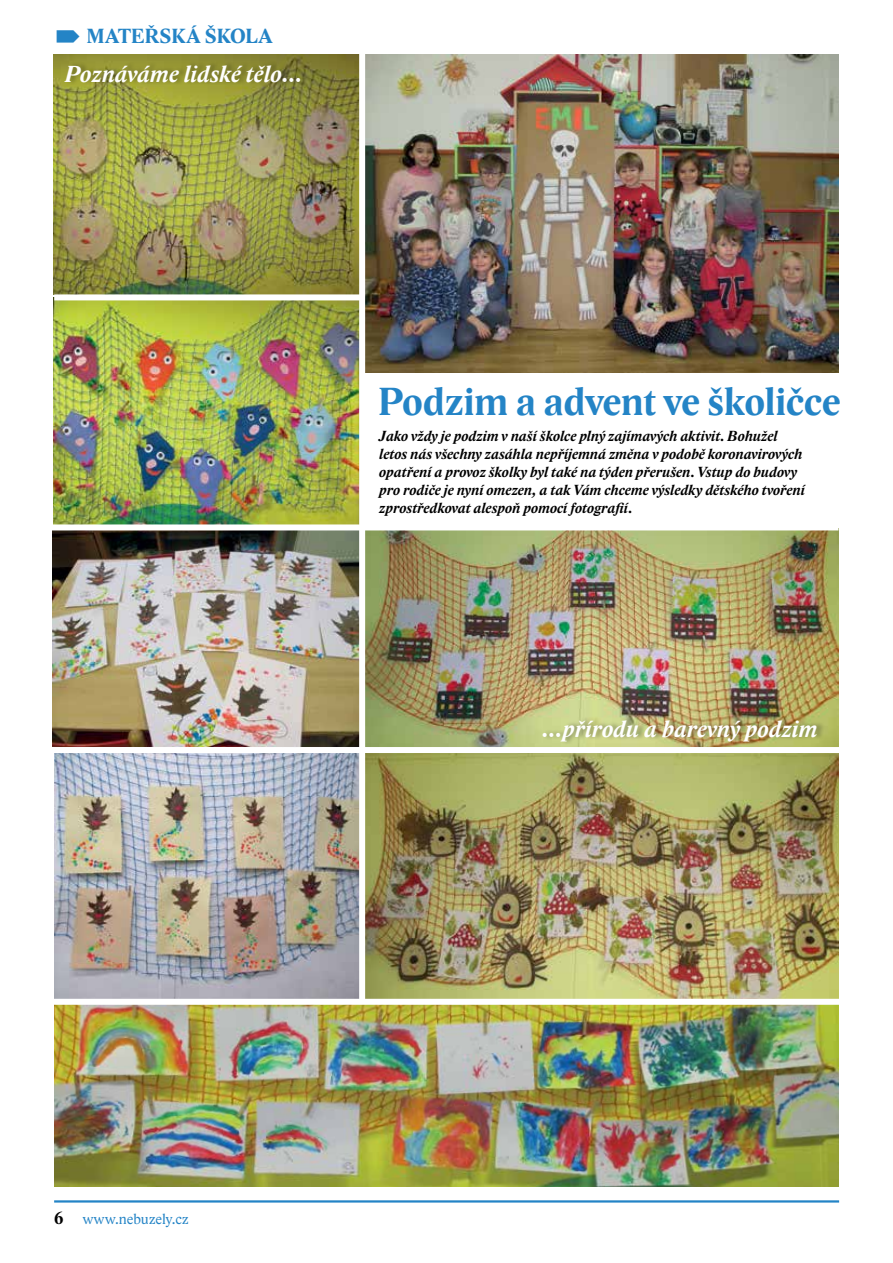
<style>
.page{position:relative;width:893px;height:1263px;background:#fff}
.page>*{position:absolute;margin:0;border:0;box-sizing:border-box;transform-origin:0 0}
.t1{font:700 40.5px "Lido STFCE";letter-spacing:-.01em;color:#2484c6}
.t2{font:italic 700 24px "Lido STFCE";letter-spacing:.01em;color:#fff}
.t3{font:700 21px "Lido ST";letter-spacing:-.01em;color:#2484c6}
.t4{font:italic 700 15px/18px "Lido ST";letter-spacing:.01em;color:#000}
.t5{font:15px "Lido ST";letter-spacing:.01em;color:#2484c6}
.s1{font-weight:700;font-size:18px;color:#000}
</style>
<div class="page">
<hr style="left:54px;top:1200px;width:785px;height:2px;background:#2484c6">
<img style="left:54px;top:1005px;width:785px;height:182px">
<img style="left:53px;top:530px;width:306px;height:217px">
<img style="left:54px;top:753px;width:305px;height:245px">
<img style="left:54px;top:54px;width:305px;height:240px">
<img style="left:54px;top:300px;width:305px;height:224px">
<img style="left:365px;top:54px;width:473px;height:318px">
<img style="left:365px;top:529px;width:474px;height:470px">
<div style="left:40px;top:524px;width:798px;height:6px;background:#fff"></div>
<div style="left:51px;top:747px;width:799px;height:6px;background:#fff"></div>
<div style="left:65px;top:61px;width:243px;height:25px;background:#000;opacity:.3"></div>
<div style="left:543px;top:716px;width:282px;height:30px;background:#000;opacity:.35"></div>
<h3 class="t3" style="left:86px;top:24px;width:188px">MATEŘSKÁ ŠKOLA</h3>
<h2 class="t2" style="left:65px;top:60px;width:239px">Poznáváme lidské tělo…</h2>
<h1 class="t1" style="left:377px;top:377px;width:465px">Podzim a advent ve školičce</h1>
<p class="t4" style="left:379px;top:427px;width:427px">Jako vždy je podzim v naší školce plný zajímavých aktivit. Bohužel letos nás všechny zasáhla nepříjemná změna v podobě koronavirových opatření a provoz školky byl také na týden přerušen. Vstup do budovy pro rodiče je nyní omezen, a tak Vám chceme výsledky dětského tvoření zprostředkovat alespoň pomocí fotografií.</p>
<h2 class="t2" style="left:541px;top:714px;width:277px">…přírodu a barevný podzim</h2>
<p class="t5" style="left:54px;top:1210px;width:136px"><span class="s1">6</span> www.nebuzely.cz</p>
</div>
